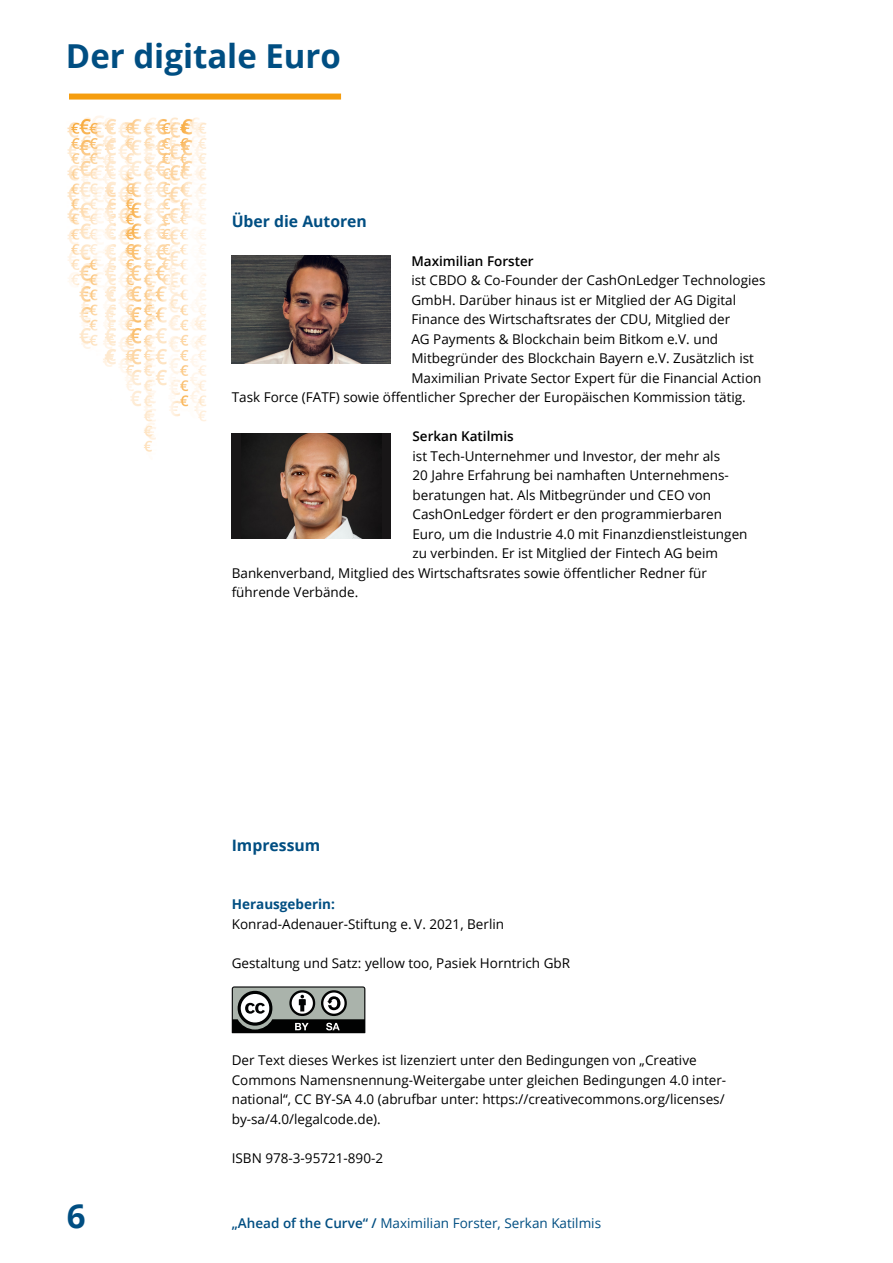
<style>
.page{position:relative;width:893px;height:1263px;background:#fff}
.page>*{position:absolute;margin:0;border:0;box-sizing:border-box;transform-origin:0 0}
.t1{font:700 33px "Open Sans";color:#004e82}
.t2{font:700 15.75px "Open Sans";color:#004e82}
.t3{font:13.5px/19.5px "Open Sans";color:#000}
.t4{font:13.5px "Open Sans";color:#004e82}
.t5{font:600 13.5px "Open Sans";color:#000}
.t6{font:700 13.5px "Open Sans";color:#004e82}
.s1{font-weight:600}
</style>
<div class="page">
<div style="left:69px;top:94px;width:272px;height:6px;background:#f59d0f"></div>
<img style="left:67px;top:115px;width:140px;height:337px">
<svg style="left:232px;top:986px;width:133px;height:47px;background:#747774"></svg>
<div style="left:232px;top:433px;width:159px;height:106px;background:#181617"></div>
<img style="left:259px;top:433px;width:122px;height:106px">
<img style="left:232px;top:255px;width:158px;height:108px">
<h1 class="t1" style="left:66px;top:33px;width:277px">Der digitale Euro</h1>
<p class="t2" style="left:232px;top:210px;width:137px">Über die Autoren</p>
<p class="t5" style="left:411px;top:252px;width:124px">Maximilian Forster</p>
<p class="t3" style="left:411px;top:270px;width:356px">ist CBDO &amp; Co-Founder der CashOnLedger Technologies</p>
<p class="t3" style="left:411px;top:290px;width:326px">GmbH. Darüber hinaus ist er Mitglied der AG Digital</p>
<p class="t3" style="left:411px;top:309px;width:320px">Finance des Wirtschaftsrates der CDU, Mitglied der</p>
<p class="t3" style="left:411px;top:329px;width:308px">AG Payments &amp; Blockchain beim Bitkom e.V. und</p>
<p class="t3" style="left:411px;top:348px;width:344px">Mitbegründer des Blockchain Bayern e.V. Zusätzlich ist</p>
<p class="t3" style="left:411px;top:368px;width:352px">Maximilian Private Sector Expert für die Financial Action</p>
<p class="t3" style="left:232px;top:387px;width:516px">Task Force (FATF) sowie öffentlicher Sprecher der Europäischen Kommission tätig.</p>
<p class="t5" style="left:412px;top:427px;width:103px">Serkan Katilmis</p>
<p class="t3" style="left:412px;top:446px;width:309px">ist Tech-Unternehmer und Investor, der mehr als</p>
<p class="t3" style="left:412px;top:465px;width:318px">20 Jahre Erfahrung bei namhaften Unternehmens-</p>
<p class="t3" style="left:412px;top:485px;width:300px">beratungen hat. Als Mitbegründer und CEO von</p>
<p class="t3" style="left:412px;top:504px;width:311px">CashOnLedger fördert er den programmierbaren</p>
<p class="t3" style="left:412px;top:524px;width:337px">Euro, um die Industrie 4.0 mit Finanzdienstleistungen</p>
<p class="t3" style="left:412px;top:543px;width:307px">zu verbinden. Er ist Mitglied der Fintech AG beim</p>
<p class="t3" style="left:232px;top:563px;width:477px">Bankenverband, Mitglied des Wirtschaftsrates sowie öffentlicher Redner für</p>
<p class="t3" style="left:232px;top:582px;width:128px">führende Verbände.</p>
<p class="t2" style="left:232px;top:834px;width:90px">Impressum</p>
<p class="t6" style="left:232px;top:895px;width:105px">Herausgeberin:</p>
<p class="t3" style="left:232px;top:914px;width:274px">Konrad-Adenauer-Stiftung e. V. 2021, Berlin</p>
<p class="t3" style="left:232px;top:953px;width:340px">Gestaltung und Satz: yellow too, Pasiek Horntrich GbR</p>
<h1 class="t1" style="left:67px;top:1193px;width:20px">6</h1>
<p class="t3" style="left:232px;top:1050px;width:496px">Der Text dieses Werkes ist lizenziert unter den Bedingungen von „Creative Commons Namensnennung-Weitergabe unter gleichen Bedingungen 4.0 inter&shy;national“, CC BY-SA 4.0 (abrufbar unter: https://creativecommons.org/licenses/ by-sa/4.0/legalcode.de).</p>
<p class="t3" style="left:232px;top:1148px;width:153px">ISBN 978-3-95721-890-2</p>
<p class="t4" style="left:232px;top:1214px;width:371px"><span class="s1">„Ahead of the Curve“ /</span> Maximilian Forster, Serkan Katilmis</p>
</div>
